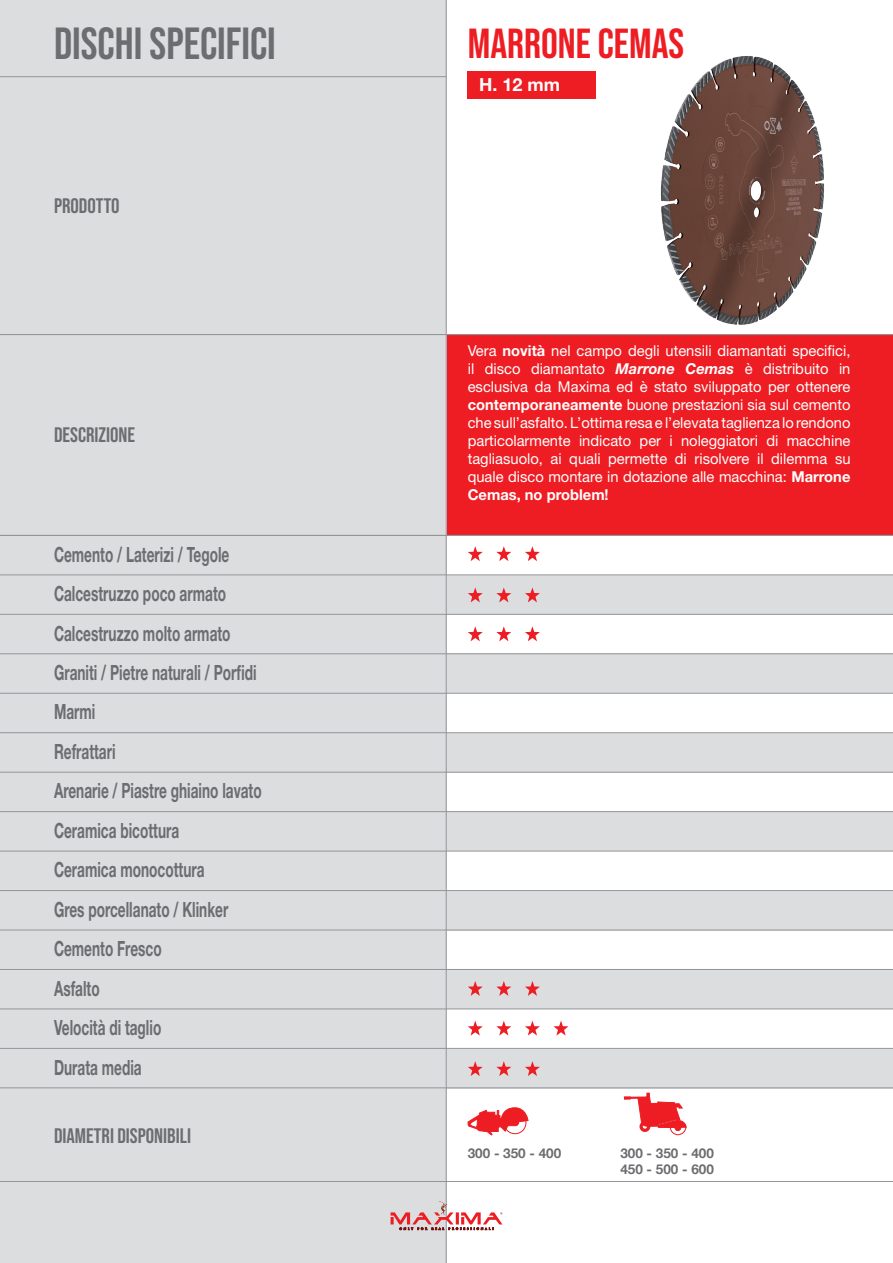
<style>
.page{position:relative;width:893px;height:1263px;background:#fff}
.page>*{position:absolute;margin:0;border:0;box-sizing:border-box;transform-origin:0 0}
.t1{font:45px "Bebas Neue";color:#6c6d70}
.t2{font:42px "Bebas Neue";color:#ee1d23}
.t3{font:700 21px/39.5px "Helvetica Neue LT Std";color:#6c6d70;scale:.65 1}
.t4{font:21px "Bebas Neue";color:#6c6d70}
.t5{font:700 18px "Helvetica Neue LT Std";color:#fff}
.t6{font:15px/18px "Helvetica Neue LT Std";color:#fff;text-align:justify}
.t7{font:700 13.5px/16.2px "Helvetica Neue";color:#6c6d70}
.s1{font-weight:700}
.s2{font-weight:700;font-style:italic}
</style>
<div class="page">
<div style="left:0;top:335px;width:893px;height:200px;background:#ee1d23"></div>
<div style="left:0;top:733px;width:893px;height:40px;background:#dcdddf"></div>
<div style="left:0;top:811px;width:893px;height:40px;background:#dcdddf"></div>
<div style="left:0;top:891px;width:893px;height:40px;background:#dcdddf"></div>
<div style="left:0;top:969px;width:893px;height:40px;background:#dcdddf"></div>
<div style="left:0;top:1049px;width:893px;height:39px;background:#dcdddf"></div>
<div style="left:0;top:653px;width:893px;height:40px;background:#dcdddf"></div>
<div style="left:0;top:575px;width:893px;height:40px;background:#dcdddf"></div>
<div style="left:0;top:54px;width:446px;height:1209px;background:#dcdddf"></div>
<div style="left:0;top:0;width:446px;height:77px;background:#dcdddf"></div>
<hr style="left:0;top:575px;width:893px;height:1px;background:#939598">
<hr style="left:0;top:614px;width:893px;height:1px;background:#939598">
<hr style="left:0;top:693px;width:893px;height:1px;background:#939598">
<hr style="left:0;top:732px;width:893px;height:1px;background:#939598">
<hr style="left:0;top:772px;width:893px;height:1px;background:#939598">
<hr style="left:0;top:811px;width:893px;height:1px;background:#939598">
<hr style="left:0;top:851px;width:893px;height:1px;background:#939598">
<hr style="left:0;top:890px;width:893px;height:1px;background:#939598">
<hr style="left:0;top:930px;width:893px;height:1px;background:#939598">
<hr style="left:0;top:969px;width:893px;height:1px;background:#939598">
<hr style="left:0;top:1009px;width:893px;height:1px;background:#939598">
<hr style="left:0;top:1087px;width:893px;height:1px;background:#939598">
<hr style="left:0;top:1048px;width:893px;height:1px;background:#939598">
<hr style="left:446px;top:0;width:1px;height:1263px;background:#939598">
<hr style="left:0;top:76px;width:446px;height:1px;background:#939598">
<hr style="left:0;top:1181px;width:893px;height:1px;background:#939598">
<hr style="left:0;top:653px;width:893px;height:1px;background:#939598">
<hr style="left:0;top:334px;width:893px;height:1px;background:#939598">
<hr style="left:0;top:535px;width:893px;height:1px;background:#939598">
<svg style="left:468px;top:981px;width:15px;height:15px"></svg>
<svg style="left:496px;top:981px;width:15px;height:15px"></svg>
<svg style="left:525px;top:981px;width:15px;height:15px"></svg>
<svg style="left:468px;top:1020px;width:15px;height:15px"></svg>
<svg style="left:496px;top:1020px;width:15px;height:15px"></svg>
<svg style="left:553px;top:1021px;width:15px;height:14px"></svg>
<svg style="left:525px;top:1020px;width:15px;height:15px"></svg>
<img style="left:661px;top:56px;width:163px;height:269px">
<svg style="left:468px;top:1061px;width:15px;height:15px"></svg>
<svg style="left:496px;top:1061px;width:15px;height:15px"></svg>
<svg style="left:525px;top:1061px;width:15px;height:15px"></svg>
<div style="left:468px;top:71px;width:128px;height:28px;background:#ee1d23"></div>
<svg style="left:468px;top:546px;width:15px;height:15px"></svg>
<svg style="left:496px;top:546px;width:15px;height:15px"></svg>
<svg style="left:525px;top:546px;width:15px;height:15px"></svg>
<svg style="left:468px;top:587px;width:15px;height:15px"></svg>
<svg style="left:496px;top:587px;width:15px;height:15px"></svg>
<svg style="left:525px;top:587px;width:15px;height:15px"></svg>
<svg style="left:468px;top:626px;width:15px;height:15px"></svg>
<svg style="left:496px;top:626px;width:15px;height:15px"></svg>
<svg style="left:525px;top:626px;width:15px;height:15px"></svg>
<svg style="left:467px;top:1107px;width:62px;height:29px"></svg>
<svg style="left:624px;top:1092px;width:63px;height:43px"></svg>
<div style="left:675px;top:1124px;width:6px;height:7px;border:1px solid #ee1d23;border-radius:50%"></div>
<svg style="left:391px;top:1201px;width:111px;height:29px"></svg>
<h1 class="t1" style="left:54px;top:18px;width:223px">DISCHI SPECIFICI</h1>
<h3 class="t4" style="left:54px;top:194px;width:67px">PRODOTTO</h3>
<h3 class="t4" style="left:54px;top:423px;width:83px">DESCRIZIONE</h3>
<p class="t3" style="left:54px;top:534px;width:321px">Cemento / Laterizi / Tegole<br>Calcestruzzo poco armato<br>Calcestruzzo molto armato<br>Graniti / Pietre naturali / Porfidi<br>Marmi<br>Refrattari<br>Arenarie / Piastre ghiaino lavato<br>Ceramica bicottura<br>Ceramica monocottura<br>Gres porcellanato / Klinker<br>Cemento Fresco<br>Asfalto<br>Velocità di taglio<br>Durata media</p>
<h3 class="t4" style="left:54px;top:1123px;width:139px">DIAMETRI DISPONIBILI</h3>
<h2 class="t2" style="left:468px;top:20px;width:218px">MARRONE CEMAS</h2>
<p class="t5" style="left:479px;top:74px;width:82px">H. 12 mm</p>
<p class="t6" style="left:468px;top:341px;width:384px">Vera <span class="s1">novità</span> nel campo degli utensili diamantati specifici, il disco diamantato <span class="s2">Marrone Cemas</span> è distribuito in esclusiva da Maxima ed è stato sviluppato per ottenere <span class="s1">contemporaneamente</span> buone prestazioni sia sul cemento che sull’asfalto. L’ottima resa e l’elevata taglienza lo rendono particolarmente indicato per i noleggiatori di macchine tagliasuolo, ai quali permette di risolvere il dilemma su quale disco montare in dotazione alle macchina: <span class="s1">Marrone Cemas, no problem!</span></p>
<p class="t7" style="left:468px;top:1145px;width:95px">300 - 350 - 400</p>
<p class="t7" style="left:620px;top:1145px;width:95px">300 - 350 - 400<br>450 - 500 - 600</p>
</div>
